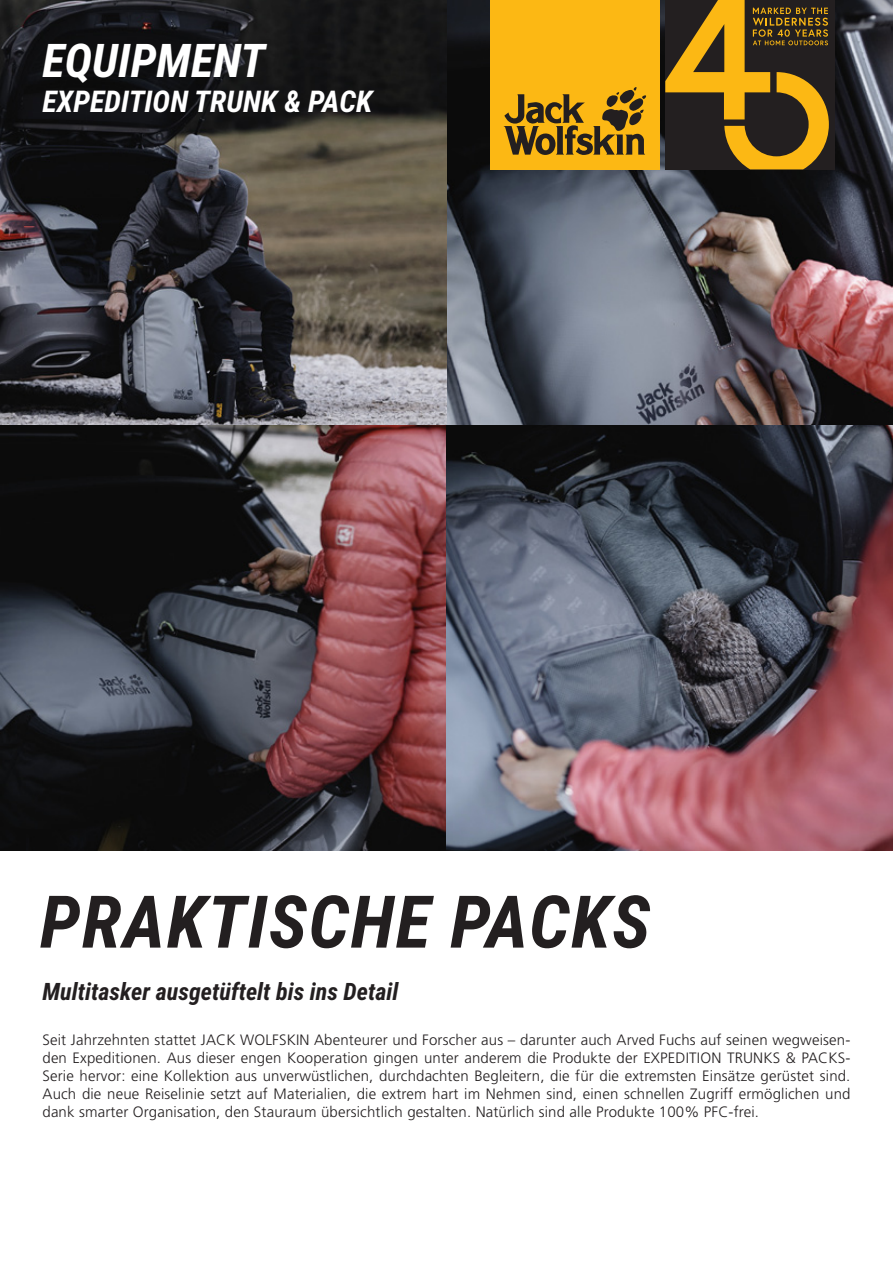
<style>
.page{position:relative;width:893px;height:1263px;background:#fff}
.page>*{position:absolute;margin:0;border:0;box-sizing:border-box;transform-origin:0 0}
.t1{font:italic 700 72.75px "Roboto Condensed";letter-spacing:.02em;color:#231f20}
.t2{font:italic 700 46.5px "Roboto Condensed";color:#fff}
.t3{font:italic 700 30px "Roboto Condensed";color:#fff}
.t4{font:italic 700 24px "Roboto Condensed";color:#231f20}
.t5{font:300 15px/18px "Frutiger LT Pro";letter-spacing:.01em;color:#231f20;text-align:justify}
</style>
<div class="page">
<img style="left:0;top:0;width:893px;height:850px">
<div style="left:490px;top:0;width:169px;height:169px;background:#fcb814"></div>
<svg style="left:503px;top:87px;width:143px;height:68px"></svg>
<div style="left:665px;top:0;width:170px;height:169px;background:#231f20"></div>
<svg style="left:665px;top:0;width:164px;height:169px"></svg>
<h2 class="t2" style="left:43px;top:28px;width:101px">Equipme</h2>
<h2 class="t2" style="left:213px;top:28px;width:43px">nt</h2>
<h3 class="t3" style="left:43px;top:80px;width:46px">Expediti</h3>
<h3 class="t3" style="left:153px;top:80px;width:189px">on Tr unk &amp; Pack</h3>
<h1 class="t1" style="left:40px;top:871px;width:612px">PRAKTISCHE PACKS</h1>
<h3 class="t4" style="left:43px;top:974px;width:357px">Multitasker ausgetüftelt bis ins Detail</h3>
<p class="t5" style="left:43px;top:1031px;width:809px">Seit Jahrzehnten stattet JACK WOLFSKIN Abenteurer und Forscher aus – darunter auch Arved Fuchs auf seinen wegweisen&shy;den Expeditionen. Aus dieser engen Kooperation gingen unter anderem die Produkte der EXPEDITION TRUNKS &amp; PACKS-Serie hervor: eine Kollektion aus unverwüstlichen, durchdachten Begleitern, die für die extremsten Einsätze gerüstet sind.<br>Auch die neue Reiselinie setzt auf Materialien, die extrem hart im Nehmen sind, einen schnellen Zugriff ermöglichen und dank smarter Organisation, den Stauraum übersichtlich gestalten. Natürlich sind alle Produkte 100% PFC-frei.</p>
</div>
